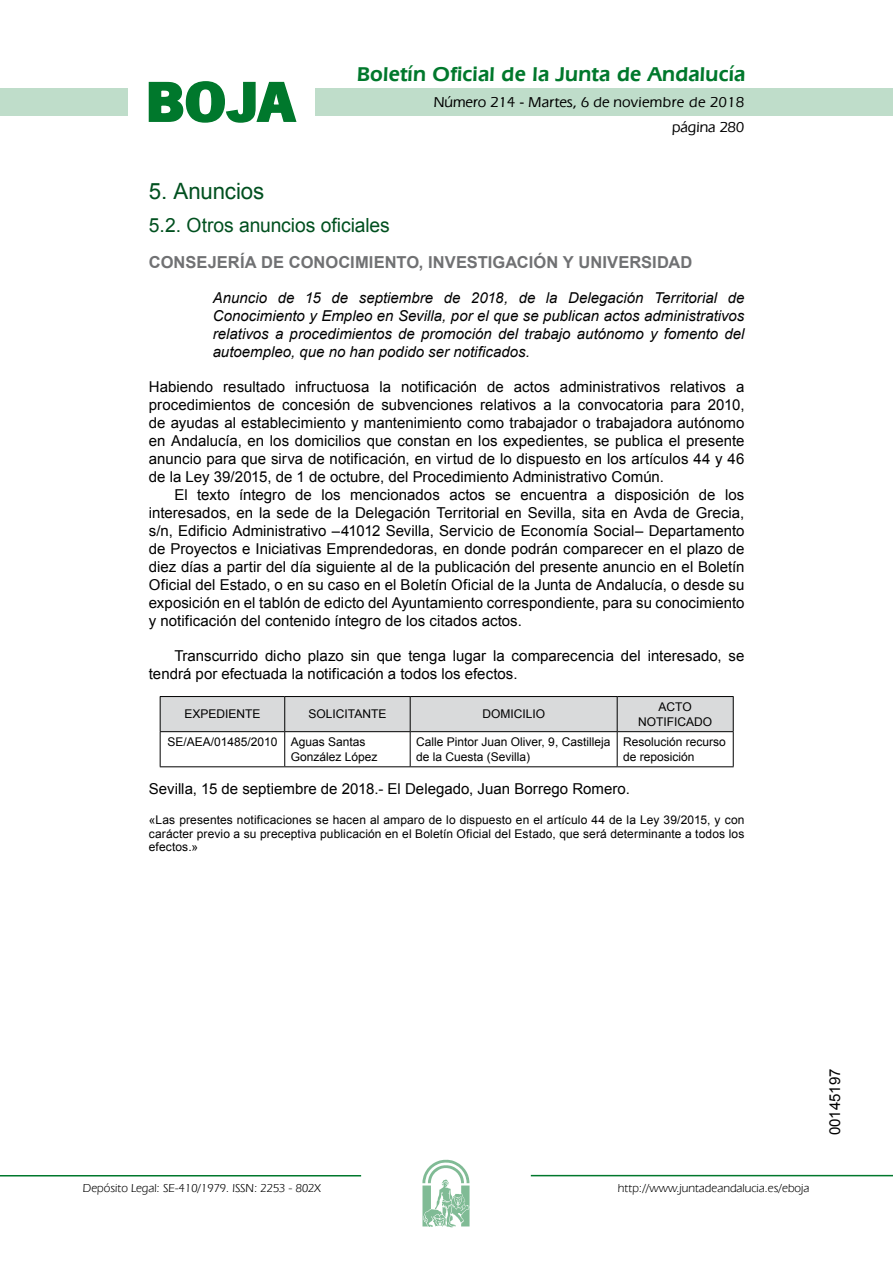
<style>
.page{position:relative;width:893px;height:1263px;background:#fff}
.page>*{position:absolute;margin:0;border:0;box-sizing:border-box;transform-origin:0 0}
.t1{font:700 57.75px "News Got T";color:#00782c;scale:1.14 1}
.t2{font:22.5px "Arial";letter-spacing:-.005em;color:#00501f}
.t3{font:600 21px "Eras IT Cby BT";letter-spacing:.01em;color:#00782c}
.t4{font:19.5px "Arial";letter-spacing:-.005em;color:#00501f}
.t5{font:700 16.5px "Arial";letter-spacing:.005em;color:#707173}
.t6{font:15px/18px "Arial";color:#000;text-align:justify}
.t7{font:italic 15px/18px "Arial";color:#000;text-align:justify}
.t8{font:500 15px/24.5px "Eras IT Cby BT";color:#000;text-align:right}
.t9{font:12px/14.4px "Arial";color:#000}
.t10{font:12px "Eras IT Cby BT";color:#000}
</style>
<div class="page">
<div style="left:315px;top:88px;width:577px;height:28px;background:#bfddca"></div>
<div style="left:0;top:88px;width:128px;height:28px;background:#bfddca"></div>
<hr style="left:0;top:1175px;width:361px;height:2px;background:#00782c">
<svg style="left:422px;top:1159px;width:47px;height:68px"></svg>
<hr style="left:531px;top:1175px;width:361px;height:1px;background:#00782c">
<svg style="left:148px;top:81px;width:149px;height:42px"></svg>
<div style="left:161px;top:697px;width:571px;height:34px;background:#d9dadb"></div>
<hr style="left:160px;top:696px;width:125px;height:1px;background:#000">
<hr style="left:160px;top:697px;width:1px;height:34px;background:#000">
<hr style="left:285px;top:696px;width:125px;height:1px;background:#000">
<hr style="left:284px;top:697px;width:1px;height:34px;background:#000">
<hr style="left:410px;top:696px;width:207px;height:1px;background:#000">
<hr style="left:410px;top:697px;width:1px;height:34px;background:#000">
<hr style="left:617px;top:696px;width:116px;height:1px;background:#000">
<hr style="left:616px;top:697px;width:1px;height:34px;background:#000">
<hr style="left:732px;top:697px;width:1px;height:34px;background:#000">
<hr style="left:160px;top:731px;width:125px;height:1px;background:#000">
<hr style="left:160px;top:732px;width:1px;height:34px;background:#000">
<hr style="left:285px;top:731px;width:125px;height:1px;background:#000">
<hr style="left:284px;top:732px;width:1px;height:34px;background:#000">
<hr style="left:410px;top:731px;width:207px;height:1px;background:#000">
<hr style="left:410px;top:732px;width:1px;height:34px;background:#000">
<hr style="left:617px;top:731px;width:116px;height:1px;background:#000">
<hr style="left:616px;top:732px;width:1px;height:34px;background:#000">
<hr style="left:732px;top:732px;width:1px;height:34px;background:#000">
<hr style="left:160px;top:766px;width:125px;height:1px;background:#000">
<hr style="left:285px;top:766px;width:125px;height:1px;background:#000">
<hr style="left:410px;top:766px;width:207px;height:1px;background:#000">
<hr style="left:617px;top:766px;width:116px;height:1px;background:#000">
<h1 class="t1" style="left:145px;top:68px;width:133px">BOJA</h1>
<h3 class="t3" style="left:357px;top:62px;width:390px">Boletín Oficial de la Junta de Andalucía</h3>
<p class="t8" style="left:434px;top:90px;width:312px">Número 214 - Martes, 6 de noviembre de 2018 página 280</p>
<h2 class="t2" style="left:149px;top:177px;width:117px">5. Anuncios</h2>
<h3 class="t4" style="left:149px;top:212px;width:242px">5.2. Otros anuncios oficiales</h3>
<p class="t5" style="left:149px;top:251px;width:545px">CONSEJERÍA DE CONOCIMIENTO, INVESTIGACIÓN Y UNIVERSIDAD</p>
<p class="t7" style="left:213px;top:289px;width:533px">Anuncio de 15 de septiembre de 2018, de la Delegación Territorial de Conocimiento y Empleo en Sevilla, por el que se publican actos administrativos relativos a procedimientos de promoción del trabajo autónomo y fomento del autoempleo, que no han podido ser notificados.</p>
<p class="t6" style="left:149px;top:378px;width:597px">Habiendo resultado infructuosa la notificación de actos administrativos relativos a procedimientos de concesión de subvenciones relativos a la convocatoria para 2010, de ayudas al establecimiento y mantenimiento como trabajador o trabajadora autónomo en Andalucía, en los domicilios que constan en los expedientes, se publica el presente anuncio para que sirva de notificación, en virtud de lo dispuesto en los artículos 44 y 46 de la Ley 39/2015, de 1 de octubre, del Procedimiento Administrativo Común.</p>
<p class="t6" style="left:149px;top:486px;width:597px;text-indent:26px">El texto íntegro de los mencionados actos se encuentra a disposición de los interesados, en la sede de la Delegación Territorial en Sevilla, sita en Avda de Grecia, s/n, Edificio Administrativo –41012 Sevilla, Servicio de Economía Social– Departamento de Proyectos e Iniciativas Emprendedoras, en donde podrán comparecer en el plazo de diez días a partir del día siguiente al de la publicación del presente anuncio en el Boletín Oficial del Estado, o en su caso en el Boletín Oficial de la Junta de Andalucía, o desde su exposición en el tablón de edicto del Ayuntamiento correspondiente, para su conocimiento y notificación del contenido íntegro de los citados actos.</p>
<p class="t6" style="left:149px;top:647px;width:597px;text-indent:26px">Transcurrido dicho plazo sin que tenga lugar la comparecencia del interesado, se tendrá por efectuada la notificación a todos los efectos.</p>
<p class="t9" style="left:184px;top:707px;width:78px">EXPEDIENTE</p>
<p class="t9" style="left:308px;top:707px;width:79px">SOLICITANTE</p>
<p class="t9" style="left:482px;top:707px;width:64px">DOMICILIO</p>
<p class="t9" style="left:638px;top:700px;width:76px;text-align:center">ACTO<br>NOTIFICADO</p>
<p class="t9" style="left:291px;top:735px;width:88px;text-indent:-123px">SE/AEA/01485/2010 Aguas Santas<br>González López</p>
<p class="t9" style="left:416px;top:735px;width:196px">Calle Pintor Juan Oliver, 9, Castilleja de la Cuesta (Sevilla)</p>
<p class="t9" style="left:623px;top:735px;width:104px">Resolución recurso de reposición</p>
<p class="t6" style="left:149px;top:780px;width:482px">Sevilla, 15 de septiembre de 2018.- El Delegado, Juan Borrego Romero.</p>
<p class="t9" style="left:149px;top:813px;width:597px;line-height:13.5px;text-align:justify">«Las presentes notificaciones se hacen al amparo de lo dispuesto en el artículo 44 de la Ley 39/2015, y con carácter previo a su preceptiva publicación en el Boletín Oficial del Estado, que será determinante a todos los efectos.»</p>
<p class="t10" style="left:83px;top:1181px;width:239px">Depósito Legal: SE-410/1979. ISSN: 2253 - 802X</p>
<p class="t10" style="left:618px;top:1181px;width:193px">http://www.juntadeandalucia.es/eboja</p>
<p class="t6" style="left:826px;top:1135px;width:68px;rotate:-90deg">00145197</p>
</div>
